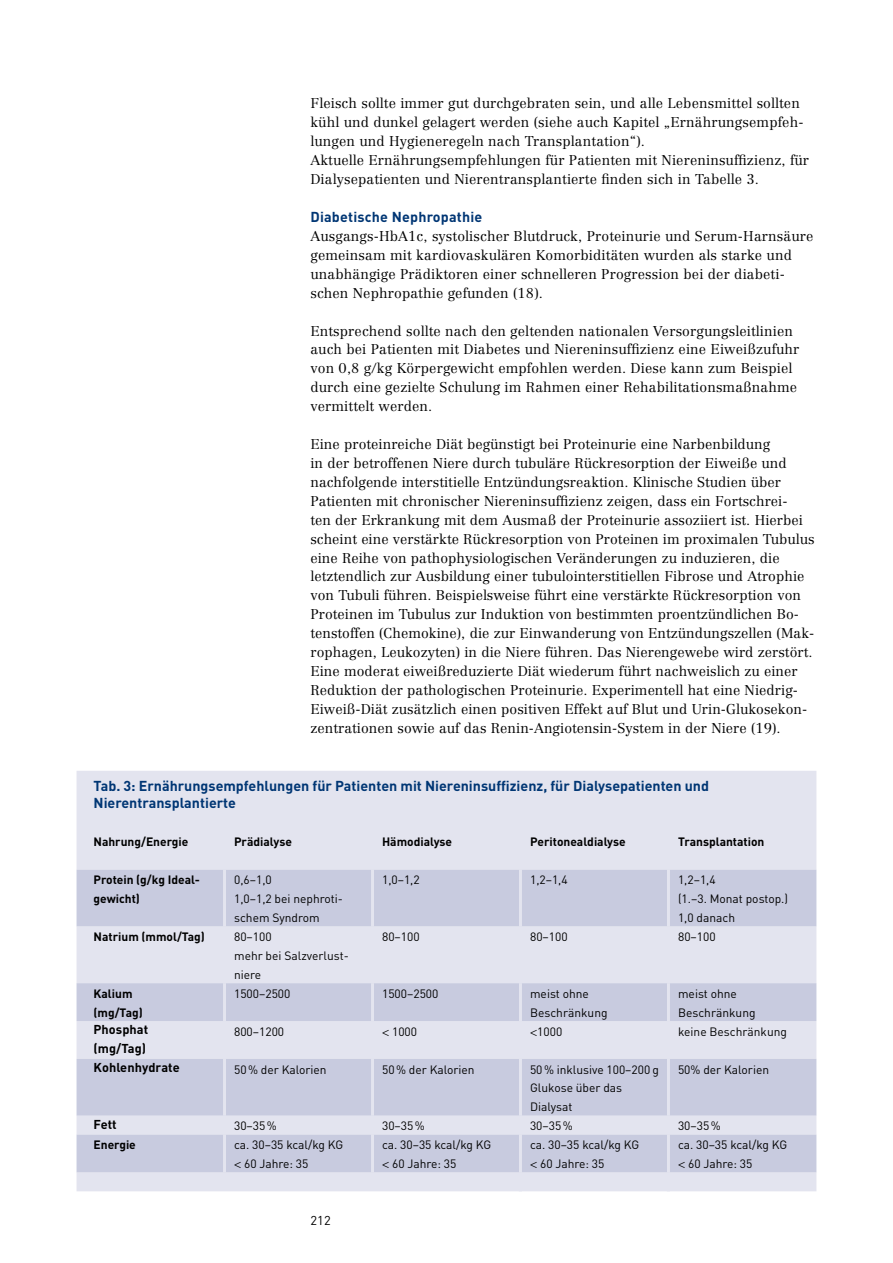
<style>
.page{position:relative;width:893px;height:1263px;background:#fff}
.page>*{position:absolute;margin:0;border:0;box-sizing:border-box;transform-origin:0 0}
.t1{font:700 14.25px/17.1px "FFDIN";color:#003674}
.t2{font:300 13.95px/18.9px "Centennial";letter-spacing:.005em;color:#000}
.t3{font:700 12.75px/18.9px "FFDIN";letter-spacing:.005em;color:#000}
.t4{font:12.75px "FFDIN";color:#000}
.t5{font:12px/18.9px "FFDIN";color:#000}
.t6{font:700 12px/18.9px "FFDIN";color:#000}
.s1{font-family:"Centennial";font-weight:300}
</style>
<div class="page">
<div style="left:77px;top:771px;width:739px;height:420px;background:#e3e4ef"></div>
<svg style="left:77px;top:870px;width:739px;height:302px;background:#d2d4e5"></svg>
<hr style="left:223px;top:870px;width:3px;height:56px;background:#e3e4ef">
<hr style="left:223px;top:926px;width:3px;height:57px;background:#e3e4ef">
<hr style="left:223px;top:983px;width:3px;height:38px;background:#e3e4ef">
<hr style="left:223px;top:1021px;width:3px;height:38px;background:#e3e4ef">
<hr style="left:223px;top:1059px;width:3px;height:57px;background:#e3e4ef">
<hr style="left:223px;top:1116px;width:3px;height:18px;background:#e3e4ef">
<hr style="left:223px;top:1134px;width:3px;height:38px;background:#e3e4ef">
<hr style="left:371px;top:825px;width:3px;height:26px;background:#e3e4ef">
<hr style="left:371px;top:851px;width:3px;height:19px;background:#e3e4ef">
<hr style="left:371px;top:870px;width:3px;height:56px;background:#e3e4ef">
<hr style="left:371px;top:926px;width:3px;height:57px;background:#e3e4ef">
<hr style="left:371px;top:983px;width:3px;height:38px;background:#e3e4ef">
<hr style="left:371px;top:1021px;width:3px;height:38px;background:#e3e4ef">
<hr style="left:371px;top:1059px;width:3px;height:57px;background:#e3e4ef">
<hr style="left:371px;top:1116px;width:3px;height:18px;background:#e3e4ef">
<hr style="left:371px;top:1134px;width:3px;height:38px;background:#e3e4ef">
<hr style="left:519px;top:825px;width:3px;height:26px;background:#e3e4ef">
<hr style="left:667px;top:825px;width:3px;height:26px;background:#e3e4ef">
<hr style="left:519px;top:851px;width:3px;height:19px;background:#e3e4ef">
<hr style="left:667px;top:851px;width:3px;height:19px;background:#e3e4ef">
<hr style="left:519px;top:870px;width:3px;height:56px;background:#e3e4ef">
<hr style="left:667px;top:870px;width:3px;height:56px;background:#e3e4ef">
<hr style="left:519px;top:926px;width:3px;height:57px;background:#e3e4ef">
<hr style="left:667px;top:926px;width:3px;height:57px;background:#e3e4ef">
<hr style="left:519px;top:983px;width:3px;height:38px;background:#e3e4ef">
<hr style="left:667px;top:983px;width:3px;height:38px;background:#e3e4ef">
<hr style="left:519px;top:1021px;width:3px;height:38px;background:#e3e4ef">
<hr style="left:667px;top:1021px;width:3px;height:38px;background:#e3e4ef">
<hr style="left:519px;top:1059px;width:3px;height:57px;background:#e3e4ef">
<hr style="left:667px;top:1059px;width:3px;height:57px;background:#e3e4ef">
<hr style="left:519px;top:1116px;width:3px;height:18px;background:#e3e4ef">
<hr style="left:667px;top:1116px;width:3px;height:18px;background:#e3e4ef">
<hr style="left:519px;top:1134px;width:3px;height:38px;background:#e3e4ef">
<hr style="left:667px;top:1134px;width:3px;height:38px;background:#e3e4ef">
<hr style="left:519px;top:1172px;width:3px;height:19px;background:#e3e4ef">
<hr style="left:667px;top:1172px;width:3px;height:19px;background:#e3e4ef">
<p class="t2" style="left:310px;top:94px;width:500px">Fleisch sollte immer gut durchgebraten sein, und alle Lebensmittel sollten kühl und dunkel gelagert werden (siehe auch Kapitel „Ernährungsempfeh&shy;lungen und Hygieneregeln nach Transplantation“).<br>Aktuelle Ernährungsempfehlungen für Patienten mit Niereninsuffizienz, für Dialysepatienten und Nierentransplantierte finden sich in Tabelle 3.</p>
<p class="t1" style="left:310px;top:208px;width:173px">Diabetische Nephropathie</p>
<p class="t2" style="left:310px;top:226px;width:504px">Ausgangs-HbA1c, systolischer Blutdruck, Proteinurie und Serum-Harnsäure gemeinsam mit kardiovaskulären Komorbiditäten wurden als starke und unabhängige Prädiktoren einer schnelleren Progression bei der diabeti&shy;schen Nephropathie gefunden (18).</p>
<p class="t2" style="left:310px;top:321px;width:491px">Entsprechend sollte nach den geltenden nationalen Versorgungsleitlinien auch bei Patienten mit Diabetes und Niereninsuffizienz eine Eiweißzufuhr von 0,8 g/kg Körpergewicht empfohlen werden. Diese kann zum Beispiel durch eine gezielte Schulung im Rahmen einer Rehabilitationsmaßnahme vermittelt werden.</p>
<p class="t2" style="left:310px;top:435px;width:506px">Eine proteinreiche Diät begünstigt bei Proteinurie eine Narbenbildung<br>in der betroffenen Niere durch tubuläre Rückresorption der Eiweiße und nachfolgende interstitielle Entzündungsreaktion. Klinische Studien über Patienten mit chronischer Niereninsuffizienz zeigen, dass ein Fortschrei-<br>ten der Erkrankung mit dem Ausmaß der Proteinurie assoziiert ist. Hierbei scheint eine verstärkte Rückresorption von Proteinen im proximalen Tubulus eine Reihe von pathophysiologischen Veränderungen zu induzieren, die letztendlich zur Ausbildung einer tubulointerstitiellen Fibrose und Atrophie von Tubuli führen. Beispielsweise führt eine verstärkte Rückresorption von Proteinen im Tubulus zur Induktion von bestimmten proentzündlichen Bo&shy;tenstoffen (Chemokine), die zur Einwanderung von Entzündungszellen (Mak&shy;rophagen, Leukozyten) in die Niere führen. Das Nierengewebe wird zerstört.<br>Eine moderat eiweißreduzierte Diät wiederum führt nachweislich zu einer Reduktion der pathologischen Proteinurie. Experimentell hat eine Niedrig-Eiweiß-Diät zusätzlich einen positiven Effekt auf Blut und Urin-Glukosekon&shy;zentrationen sowie auf das Renin-Angiotensin-System in der Niere (19).</p>
<p class="t1" style="left:94px;top:777px;width:617px">Tab. 3: Ernährungsempfehlungen für Patienten mit Niereninsuffizienz, für Dialysepatienten und<br>Nierentransplantierte</p>
<p class="t6" style="left:94px;top:832px;width:96px">Nahrung/Energie</p>
<p class="t6" style="left:234px;top:832px;width:59px">Prädialyse</p>
<p class="t6" style="left:382px;top:832px;width:72px">Hämodialyse</p>
<p class="t6" style="left:530px;top:832px;width:97px">Peritonealdialyse</p>
<p class="t6" style="left:678px;top:832px;width:88px">Transplantation</p>
<p class="t6" style="left:94px;top:870px;width:108px">Protein (g/kg Ideal&shy;gewicht)</p>
<p class="t5" style="left:234px;top:870px;width:110px">0,6–1,0<br>1,0–1,2 bei nephroti&shy;schem Syndrom</p>
<p class="t5" style="left:382px;top:870px;width:39px">1,0–1,2</p>
<p class="t5" style="left:530px;top:870px;width:39px">1,2–1,4</p>
<p class="t5" style="left:678px;top:870px;width:112px">1,2–1,4<br>(1.–3. Monat postop.)<br>1,0 danach</p>
<p class="t6" style="left:94px;top:927px;width:113px">Natrium (mmol/Tag)</p>
<p class="t5" style="left:234px;top:927px;width:116px">80–100<br>mehr bei Salzverlust&shy;niere</p>
<p class="t5" style="left:382px;top:927px;width:39px">80–100</p>
<p class="t5" style="left:530px;top:927px;width:39px">80–100</p>
<p class="t5" style="left:678px;top:927px;width:39px">80–100</p>
<p class="t6" style="left:94px;top:984px;width:51px">Kalium (mg/Tag)</p>
<p class="t5" style="left:234px;top:984px;width:58px">1500–2500</p>
<p class="t5" style="left:382px;top:984px;width:58px">1500–2500</p>
<p class="t5" style="left:530px;top:984px;width:79px">meist ohne<br>Beschränkung</p>
<p class="t5" style="left:678px;top:984px;width:79px">meist ohne<br>Beschränkung</p>
<p class="t3" style="left:94px;top:1020px;width:56px">Phosphat (mg/Tag)</p>
<p class="t5" style="left:234px;top:1022px;width:52px">800–1200</p>
<p class="t5" style="left:382px;top:1022px;width:37px"><span class="s1">&lt;</span> 1000</p>
<p class="t5" style="left:530px;top:1022px;width:34px"><span class="s1">&lt;</span>1000</p>
<p class="t5" style="left:678px;top:1022px;width:111px">keine Beschränkung</p>
<p class="t3" style="left:94px;top:1058px;width:88px">Kohlenhydrate</p>
<p class="t5" style="left:234px;top:1059px;width:94px">50% der Kalorien</p>
<p class="t5" style="left:382px;top:1059px;width:94px">50% der Kalorien</p>
<p class="t5" style="left:530px;top:1059px;width:130px">50% inklusive 100–200 g<br>Glukose über das<br>Dialysat</p>
<p class="t5" style="left:678px;top:1059px;width:93px">50% der Kalorien</p>
<p class="t3" style="left:94px;top:1114px;width:25px">Fett</p>
<p class="t5" style="left:234px;top:1116px;width:44px">30–35%</p>
<p class="t5" style="left:382px;top:1116px;width:44px">30–35%</p>
<p class="t5" style="left:530px;top:1116px;width:44px">30–35%</p>
<p class="t5" style="left:678px;top:1116px;width:44px">30–35%</p>
<p class="t6" style="left:94px;top:1135px;width:44px">Energie</p>
<p class="t5" style="left:234px;top:1135px;width:111px">ca. 30–35 kcal/kg KG <span class="s1">&lt;</span> 60 Jahre: 35</p>
<p class="t5" style="left:382px;top:1135px;width:111px">ca. 30–35 kcal/kg KG <span class="s1">&lt;</span> 60 Jahre: 35</p>
<p class="t5" style="left:530px;top:1135px;width:111px">ca. 30–35 kcal/kg KG <span class="s1">&lt;</span> 60 Jahre: 35</p>
<p class="t5" style="left:678px;top:1135px;width:111px">ca. 30–35 kcal/kg KG <span class="s1">&lt;</span> 60 Jahre: 35</p>
<p class="t4" style="left:310px;top:1212px;width:22px">212</p>
</div>
